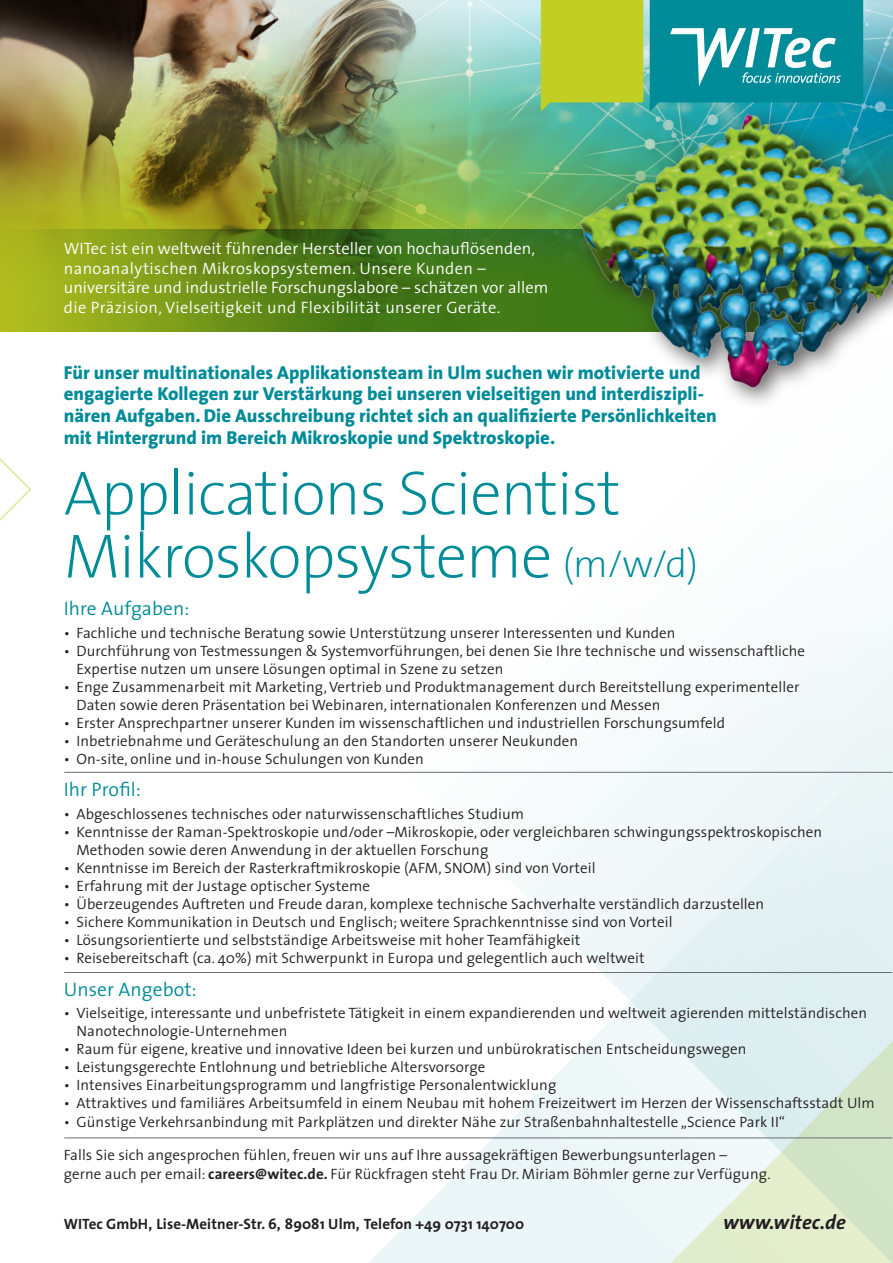
<style>
.page{position:relative;width:893px;height:1263px;background:#fff}
.page>*{position:absolute;margin:0;border:0;box-sizing:border-box;transform-origin:0 0}
.t1{font:200 63px/63px "The Sans";letter-spacing:-.02em;color:#008b98}
.t2{font:italic 700 20.1px "The Sans";color:#231f20}
.t3{font:300 19.5px "The Sans";letter-spacing:.005em;color:#008b98}
.t4{font:800 18.75px/21.8px "The Sans";color:#008b98}
.t5{font:300 16.5px/19.5px "The Sans";letter-spacing:.005em;color:#fff}
.t6{font:300 15px/18px "The Sans";letter-spacing:.005em;color:#231f20}
.t7{font:700 15px "The Sans";letter-spacing:.005em;color:#231f20}
.s1{font-size:39px}
.s2{font-weight:700}
</style>
<div class="page">
<svg style="left:64px;top:780px;width:829px;height:483px"></svg>
<svg style="left:485px;top:831px;width:408px;height:432px;fill:#ebf6f8"></svg>
<hr style="left:64px;top:772px;width:828px;height:1px;background:#6c6d70">
<hr style="left:64px;top:972px;width:828px;height:1px;background:#6c6d70">
<hr style="left:64px;top:1137px;width:828px;height:1px;background:#6c6d70">
<svg style="left:0;top:458px;width:32px;height:63px"></svg>
<svg style="left:863px;top:0;width:30px;height:81px;background:#74baca"></svg>
<img style="left:0;top:0;width:570px;height:117px">
<img style="left:0;top:117px;width:570px;height:113px">
<div style="left:541px;top:0;width:102px;height:112px;background:#c1ce23"></div>
<svg style="left:650px;top:0;width:213px;height:81px;background:#2a9ea9"></svg>
<svg style="left:0;top:230px;width:570px;height:102px;background:#628919"></svg>
<img style="left:572px;top:81px;width:321px;height:322px">
<p class="t5" style="left:64px;top:239px;width:486px">WITec ist ein weltweit führender Hersteller von hochauflösenden, nanoanalytischen Mikroskopsystemen. Unsere Kunden – universitäre und industrielle Forschungslabore – schätzen vor allem die Präzision, Vielseitigkeit und Flexibilität unserer Geräte.</p>
<p class="t4" style="left:64px;top:361px;width:655px">Für unser multinationales Applikationsteam in Ulm suchen wir motivierte und engagierte Kollegen zur Verstärkung bei unseren vielseitigen und interdiszipli&shy;nären Aufgaben. Die Ausschreibung richtet sich an qualifizierte Persönlichkeiten mit Hintergrund im Bereich Mikroskopie und Spektroskopie.</p>
<h1 class="t1" style="left:64px;top:460px;width:636px">Applications Scientist<br>Mikroskopsysteme <span class="s1">(m/w/d)</span></h1>
<h3 class="t3" style="left:64px;top:593px;width:127px">Ihre Aufgaben:</h3>
<p class="t6" style="left:64px;top:623px;width:613px">• Fachliche und technische Beratung sowie Unterstützung unserer Interessenten und Kunden</p>
<p class="t6" style="left:77px;top:641px;width:730px;text-indent:-13px">• Durchführung von Testmessungen &amp; Systemvorführungen, bei denen Sie Ihre technische und wissenschaftliche<br>Expertise nutzen um unsere Lösungen optimal in Szene zu setzen</p>
<p class="t6" style="left:77px;top:677px;width:724px;text-indent:-13px">• Enge Zusammenarbeit mit Marketing, Vertrieb und Produktmanagement durch Bereitstellung experimenteller<br>Daten sowie deren Präsentation bei Webinaren, internationalen Konferenzen und Messen</p>
<p class="t6" style="left:64px;top:713px;width:663px">• Erster Ansprechpartner unserer Kunden im wissenschaftlichen und industriellen Forschungsumfeld</p>
<p class="t6" style="left:64px;top:731px;width:516px">• Inbetriebnahme und Geräteschulung an den Standorten unserer Neukunden</p>
<p class="t6" style="left:64px;top:749px;width:362px">• On-site, online und in-house Schulungen von Kunden</p>
<h3 class="t3" style="left:64px;top:774px;width:79px">Ihr Profil:</h3>
<p class="t6" style="left:64px;top:804px;width:462px">• Abgeschlossenes technisches oder naturwissenschaftliches Studium</p>
<p class="t6" style="left:77px;top:822px;width:747px;text-indent:-13px">• Kenntnisse der Raman-Spektroskopie und/oder –Mikroskopie, oder vergleichbaren schwingungsspektroskopischen<br>Methoden sowie deren Anwendung in der aktuellen Forschung</p>
<p class="t6" style="left:64px;top:858px;width:533px">• Kenntnisse im Bereich der Rasterkraftmikroskopie (AFM, SNOM) sind von Vorteil</p>
<p class="t6" style="left:64px;top:876px;width:308px">• Erfahrung mit der Justage optischer Systeme</p>
<p class="t6" style="left:64px;top:894px;width:702px">• Überzeugendes Auftreten und Freude daran, komplexe technische Sachverhalte verständlich darzustellen</p>
<p class="t6" style="left:64px;top:912px;width:610px">• Sichere Kommunikation in Deutsch und Englisch; weitere Sprachkenntnisse sind von Vorteil</p>
<p class="t6" style="left:64px;top:930px;width:518px">• Lösungsorientierte und selbstständige Arbeitsweise mit hoher Teamfähigkeit</p>
<p class="t6" style="left:64px;top:948px;width:582px">• Reisebereitschaft (ca. 40%) mit Schwerpunkt in Europa und gelegentlich auch weltweit</p>
<h3 class="t3" style="left:64px;top:973px;width:134px">Unser Angebot:</h3>
<p class="t6" style="left:77px;top:1003px;width:792px;text-indent:-13px">• Vielseitige, interessante und unbefristete Tätigkeit in einem expandierenden und weltweit agierenden mittelständischen<br>Nanotechnologie-Unternehmen</p>
<p class="t6" style="left:64px;top:1039px;width:684px">• Raum für eigene, kreative und innovative Ideen bei kurzen und unbürokratischen Entscheidungswegen</p>
<p class="t6" style="left:64px;top:1057px;width:423px">• Leistungsgerechte Entlohnung und betriebliche Altersvorsorge</p>
<p class="t6" style="left:64px;top:1075px;width:494px">• Intensives Einarbeitungsprogramm und langfristige Personalentwicklung</p>
<p class="t6" style="left:64px;top:1093px;width:812px">• Attraktives und familiäres Arbeitsumfeld in einem Neubau mit hohem Freizeitwert im Herzen der Wissenschaftsstadt Ulm</p>
<p class="t6" style="left:64px;top:1112px;width:723px">• Günstige Verkehrsanbindung mit Parkplätzen und direkter Nähe zur Straßenbahnhaltestelle „Science Park II“</p>
<p class="t6" style="left:64px;top:1145px;width:708px;line-height:18.8px">Falls Sie sich angesprochen fühlen, freuen wir uns auf Ihre aussagekräftigen Bewerbungsunterlagen –<br>gerne auch per email: <span class="s2">careers@witec.de.</span> Für Rückfragen steht Frau Dr. Miriam Böhmler gerne zur Verfügung.</p>
<p class="t7" style="left:64px;top:1211px;width:462px">WITec GmbH, Lise-Meitner-Str. 6, 89081 Ulm, Telefon +49 0731 140700</p>
<h2 class="t2" style="left:723px;top:1205px;width:124px">www.witec.de</h2>
</div>
